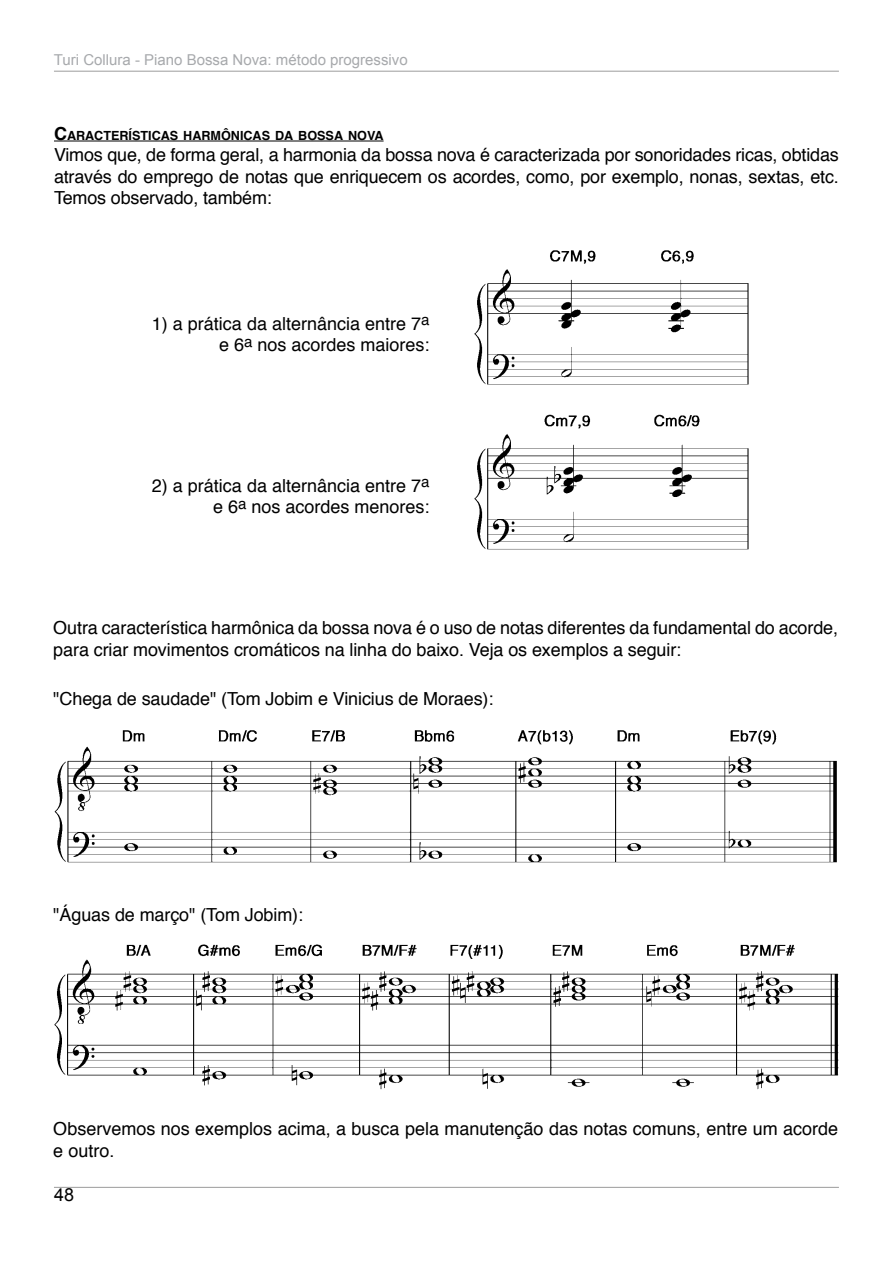
<style>
.page{position:relative;width:893px;height:1263px;background:#fff}
.page>*{position:absolute;margin:0;border:0;box-sizing:border-box;transform-origin:0 0}
.t1{font:18px/21.6px "Helvetica";letter-spacing:-.005em;color:#000}
.t2{font:18px "Arial";color:#000}
.t3{font:15px "Arial";color:#a7a9ac}
.t4{font:700 12.6px "Helvetica";color:#000}
.s1{font-size:18px}
</style>
<div class="page">
<hr style="left:54px;top:71px;width:785px;height:1px;background:#000">
<hr style="left:54px;top:1187px;width:785px;height:1px;background:#000">
<img style="left:54px;top:730px;width:783px;height:133px">
<img style="left:54px;top:944px;width:785px;height:146px">
<hr style="left:54px;top:141px;width:330px;height:1px;background:#000">
<img style="left:474px;top:250px;width:275px;height:300px">
<p class="t3" style="left:54px;top:50px;width:355px">Turi Collura - Piano Bossa Nova: método progressivo</p>
<p class="t4" style="left:54px;top:125px;width:331px"><span class="s1">C</span>ARACTERÍSTICAS HARMÔNICAS DA BOSSA NOVA</p>
<p class="t1" style="left:54px;top:145px;width:786px;text-align:justify">Vimos que, de forma geral, a harmonia da bossa nova é caracterizada por sonoridades ricas, obtidas através do emprego de notas que enriquecem os acordes, como, por exemplo, nonas, sextas, etc.<br>Temos observado, também:</p>
<p class="t1" style="left:152px;top:313px;width:279px;text-align:right">1) a prática da alternância entre 7<sup>a </sup>e 6<sup>a</sup> nos acordes maiores:</p>
<p class="t1" style="left:152px;top:475px;width:279px;text-align:right">2) a prática da alternância entre 7<sup>a </sup>e 6<sup>a</sup> nos acordes menores:</p>
<p class="t1" style="left:53px;top:618px;width:786px">Outra característica harmônica da bossa nova é o uso de notas diferentes da fundamental do acorde, para criar movimentos cromáticos na linha do baixo. Veja os exemplos a seguir:</p>
<p class="t1" style="left:53px;top:689px;width:442px">"Chega de saudade" (Tom Jobim e Vinicius de Moraes):</p>
<p class="t1" style="left:53px;top:904px;width:251px">"Águas de março" (Tom Jobim):</p>
<p class="t1" style="left:53px;top:1118px;width:786px">Observemos nos exemplos acima, a busca pela manutenção das notas comuns, entre um acorde e outro.</p>
<p class="t2" style="left:54px;top:1183px;width:22px">48</p>
</div>
